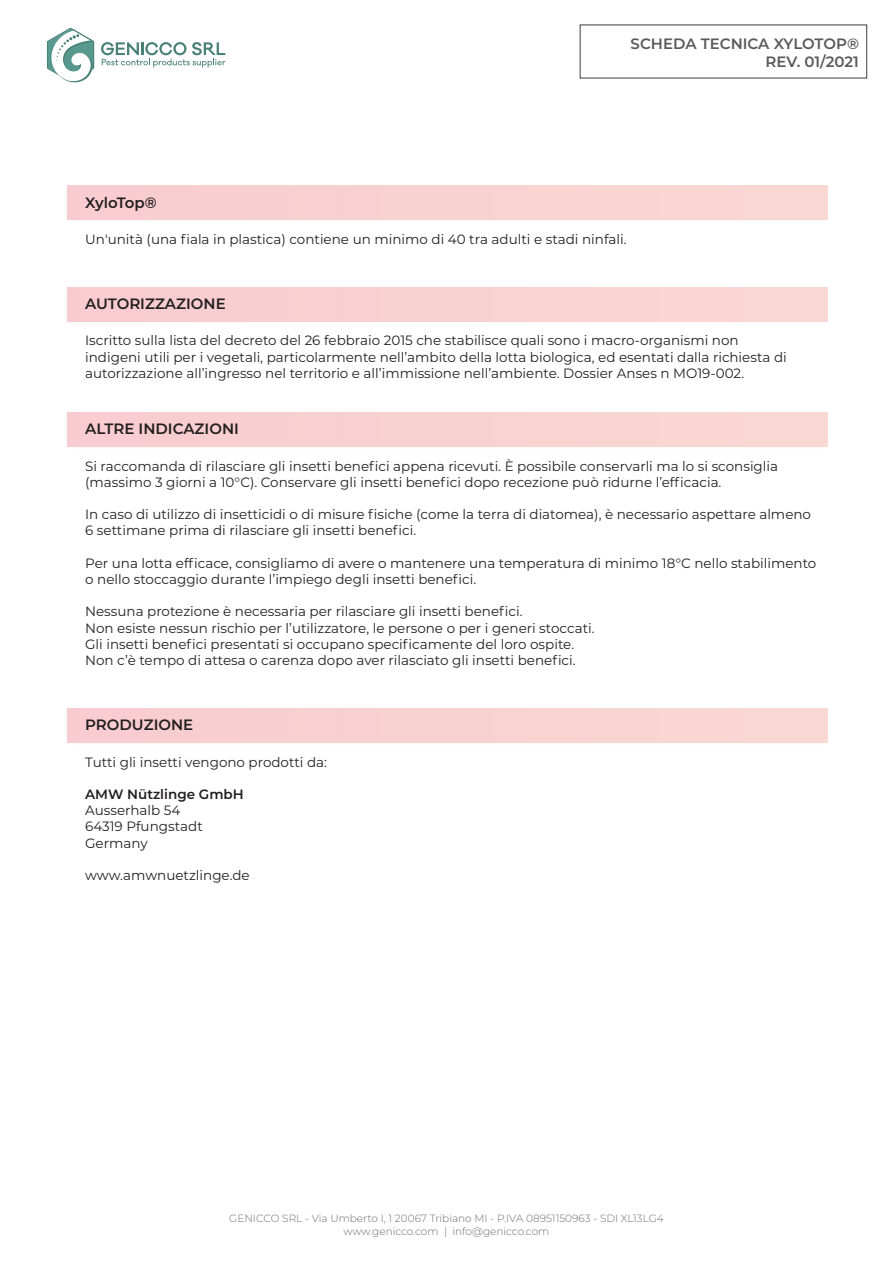
<style>
.page{position:relative;width:893px;height:1263px;background:#fff}
.page>*{position:absolute;margin:0;border:0;box-sizing:border-box;transform-origin:0 0}
.t1{font:600 15px "Montserrat";color:#231f20}
.t2{font:600 15px "Montserrat";letter-spacing:-.005em;color:#5a5a5d}
.t3{font:13.5px/16.2px "Montserrat";color:#231f20}
.t4{font:600 13.5px "Montserrat";color:#231f20}
.t5{font:300 10.5px "Montserrat";color:#6c6d70}
</style>
<div class="page">
<div style="left:64px;top:186px;width:762px;height:37px;background:#231f20;opacity:.1"></div>
<div style="left:68px;top:186px;width:759px;height:33px;background:#f8d2d1"></div>
<div style="left:64px;top:288px;width:762px;height:36px;background:#231f20;opacity:.1"></div>
<div style="left:68px;top:287px;width:759px;height:34px;background:#f8d2d1"></div>
<div style="left:64px;top:413px;width:762px;height:37px;background:#231f20;opacity:.1"></div>
<div style="left:68px;top:413px;width:759px;height:33px;background:#f8d2d1"></div>
<div style="left:64px;top:709px;width:762px;height:37px;background:#231f20;opacity:.1"></div>
<div style="left:68px;top:709px;width:759px;height:33px;background:#f8d2d1"></div>
<svg style="left:47px;top:28px;width:47px;height:55px"></svg>
<svg style="left:101px;top:42px;width:124px;height:26px"></svg>
<p class="t1" style="left:85px;top:192px;width:73px">XyloTop®</p>
<p class="t2" style="left:631px;top:33px;width:230px">SCHEDA TECNICA XYLOTOP®</p>
<p class="t2" style="left:765px;top:51px;width:95px">REV. 01/2021</p>
<p class="t3" style="left:85px;top:230px;width:543px">Un'unità (una fiala in plastica) contiene un minimo di 40 tra adulti e stadi ninfali.</p>
<p class="t1" style="left:85px;top:293px;width:142px">AUTORIZZAZIONE</p>
<p class="t3" style="left:85px;top:332px;width:703px">Iscritto sulla lista del decreto del 26 febbraio 2015 che stabilisce quali sono i macro-organismi non indigeni utili per i vegetali, particolarmente nell’ambito della lotta biologica, ed esentati dalla richiesta di autorizzazione all’ingresso nel territorio e all’immissione nell’ambiente. Dossier Anses n MO19-002.</p>
<p class="t1" style="left:85px;top:418px;width:155px">ALTRE INDICAZIONI</p>
<p class="t3" style="left:85px;top:457px;width:694px">Si raccomanda di rilasciare gli insetti benefici appena ricevuti. È possibile conservarli ma lo si sconsiglia (massimo 3 giorni a 10°C). Conservare gli insetti benefici dopo recezione può ridurne l’efficacia.</p>
<p class="t3" style="left:85px;top:506px;width:727px">In caso di utilizzo di insetticidi o di misure fisiche (come la terra di diatomea), è necessario aspettare almeno<br>6 settimane prima di rilasciare gli insetti benefici.</p>
<p class="t3" style="left:85px;top:554px;width:733px">Per una lotta efficace, consigliamo di avere o mantenere una temperatura di minimo 18°C nello stabilimento o nello stoccaggio durante l’impiego degli insetti benefici.</p>
<p class="t3" style="left:85px;top:603px;width:439px">Nessuna protezione è necessaria per rilasciare gli insetti benefici.</p>
<p class="t3" style="left:85px;top:619px;width:511px">Non esiste nessun rischio per l’utilizzatore, le persone o per i generi stoccati.</p>
<p class="t3" style="left:85px;top:635px;width:491px">Gli insetti benefici presentati si occupano specificamente del loro ospite.</p>
<p class="t3" style="left:85px;top:652px;width:492px">Non c’è tempo di attesa o carenza dopo aver rilasciato gli insetti benefici.</p>
<p class="t1" style="left:85px;top:714px;width:110px">PRODUZIONE</p>
<p class="t3" style="left:85px;top:753px;width:243px">Tutti gli insetti vengono prodotti da:</p>
<p class="t4" style="left:85px;top:785px;width:160px">AMW Nützlinge GmbH</p>
<p class="t3" style="left:85px;top:802px;width:97px">Ausserhalb 54</p>
<p class="t3" style="left:85px;top:818px;width:119px">64319 Pfungstadt</p>
<p class="t3" style="left:85px;top:834px;width:64px">Germany</p>
<p class="t3" style="left:85px;top:867px;width:166px">www.amwnuetzlinge.de</p>
<p class="t5" style="left:229px;top:1211px;width:436px">GENICCO SRL - Via Umberto I, 1 20067 Tribiano MI - P.IVA 08951150963 - SDI XL13LG4</p>
<p class="t5" style="left:344px;top:1224px;width:207px">www.genicco.com | info@genicco.com</p>
</div>
